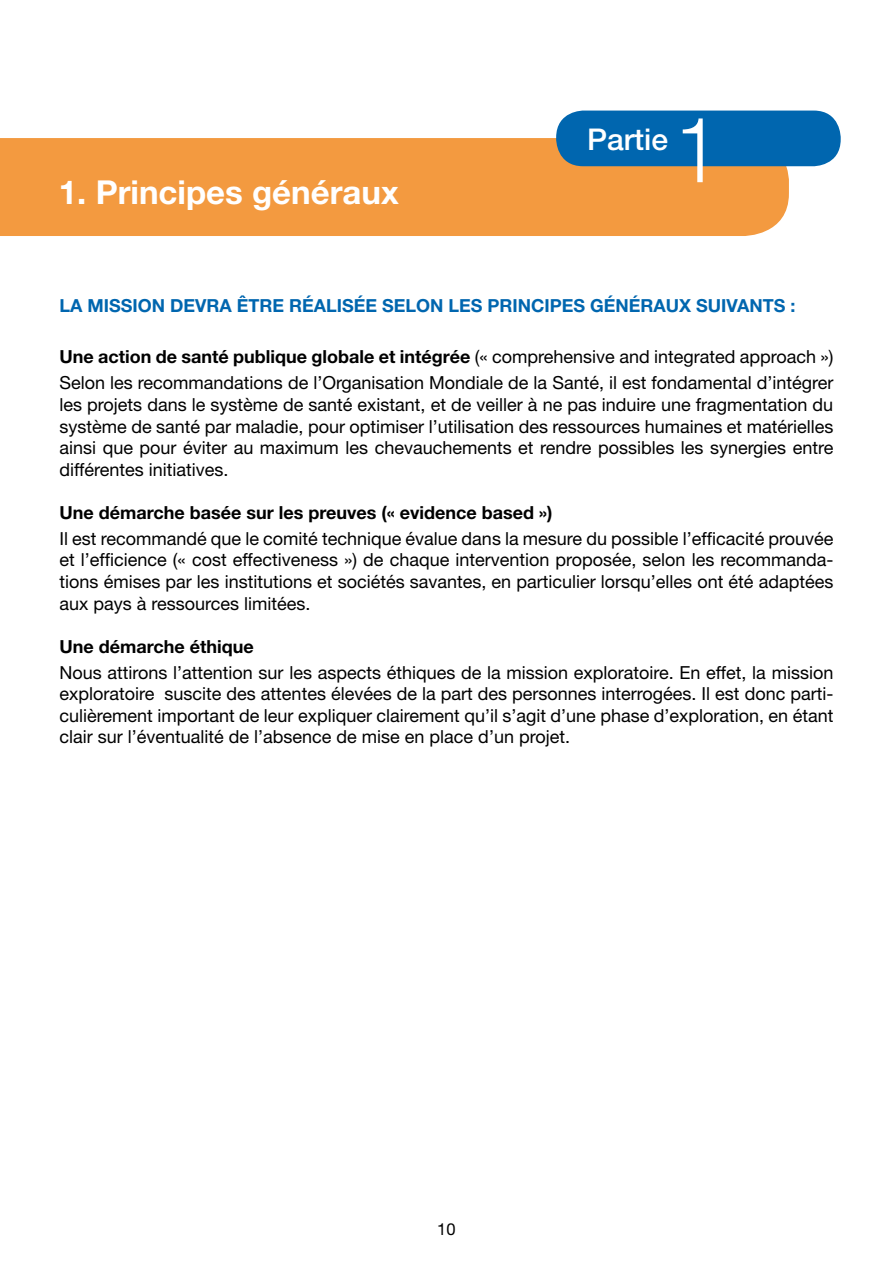
<style>
.page{position:relative;width:893px;height:1263px;background:#fff}
.page>*{position:absolute;margin:0;border:0;box-sizing:border-box;transform-origin:0 0}
.t1{font:300 condensed 90px "Helvetica Neue";color:#fff}
.t2{font:700 33px "Helvetica Neue";color:#fff}
.t3{font:500 30px "Helvetica Neue CE";color:#fff}
.t4{font:18px/21.6px "Helvetica Neue";color:#000;text-align:justify}
.t5{font:700 18px "Helvetica Neue";color:#000}
.t6{font:700 18px "Helvetica Neue";letter-spacing:.11em;color:#0066af}
.t7{font:16.5px "Helvetica Neue";color:#000}
.s1{font-weight:700}
</style>
<div class="page">
<div style="left:0;top:138px;width:789px;height:98px;background:#f39a40"></div>
<div style="left:556px;top:111px;width:285px;height:55px;background:#0066af;border-radius:27px"></div>
<h2 class="t2" style="left:59px;top:172px;width:341px">1. Principes généraux</h2>
<h3 class="t3" style="left:587px;top:121px;width:83px">Partie</h3>
<h1 class="t1" style="left:677px;top:99px;width:45px">1</h1>
<p class="t6" style="left:60px;top:294px;width:54px">La missi</p>
<p class="t6" style="left:138px;top:294px;width:257px">on devra être réalisée sel</p>
<p class="t6" style="left:416px;top:294px;width:45px">on les</p>
<p class="t6" style="left:488px;top:294px;width:56px">principes</p>
<p class="t6" style="left:590px;top:294px;width:207px">généraux suivants :</p>
<p class="t4" style="left:60px;top:344px;width:775px;line-height:25.8px"><span class="s1">Une action de santé publique globale et intégrée</span> (« comprehensive and integrated approach »)<br>Selon les recommandations de l’Organisation Mondiale de la Santé, il est fondamental d’intégrer</p>
<p class="t4" style="left:60px;top:393px;width:775px">les projets dans le système de santé existant, et de veiller à ne pas induire une fragmentation du système de santé par maladie, pour optimiser l’utilisation des ressources humaines et matérielles ainsi que pour éviter au maximum les chevauchements et rendre possibles les synergies entre différentes initiatives.</p>
<p class="t5" style="left:60px;top:501px;width:495px">Une démarche basée sur les preuves (« evidence based »)</p>
<p class="t4" style="left:60px;top:527px;width:775px">Il est recommandé que le comité technique évalue dans la mesure du possible l’efficacité prouvée et l’efficience (« cost effectiveness ») de chaque intervention proposée, selon les recommanda&shy;tions émises par les institutions et sociétés savantes, en particulier lorsqu’elles ont été adaptées aux pays à ressources limitées.</p>
<p class="t5" style="left:60px;top:635px;width:196px">Une démarche éthique</p>
<p class="t4" style="left:60px;top:661px;width:775px">Nous attirons l’attention sur les aspects éthiques de la mission exploratoire. En effet, la mission exploratoire suscite des attentes élevées de la part des personnes interrogées. Il est donc parti&shy;culièrement important de leur expliquer clairement qu’il s’agit d’une phase d’exploration, en étant clair sur l’éventualité de l’absence de mise en place d’un projet.</p>
<p class="t7" style="left:437px;top:1220px;width:20px">10</p>
</div>
